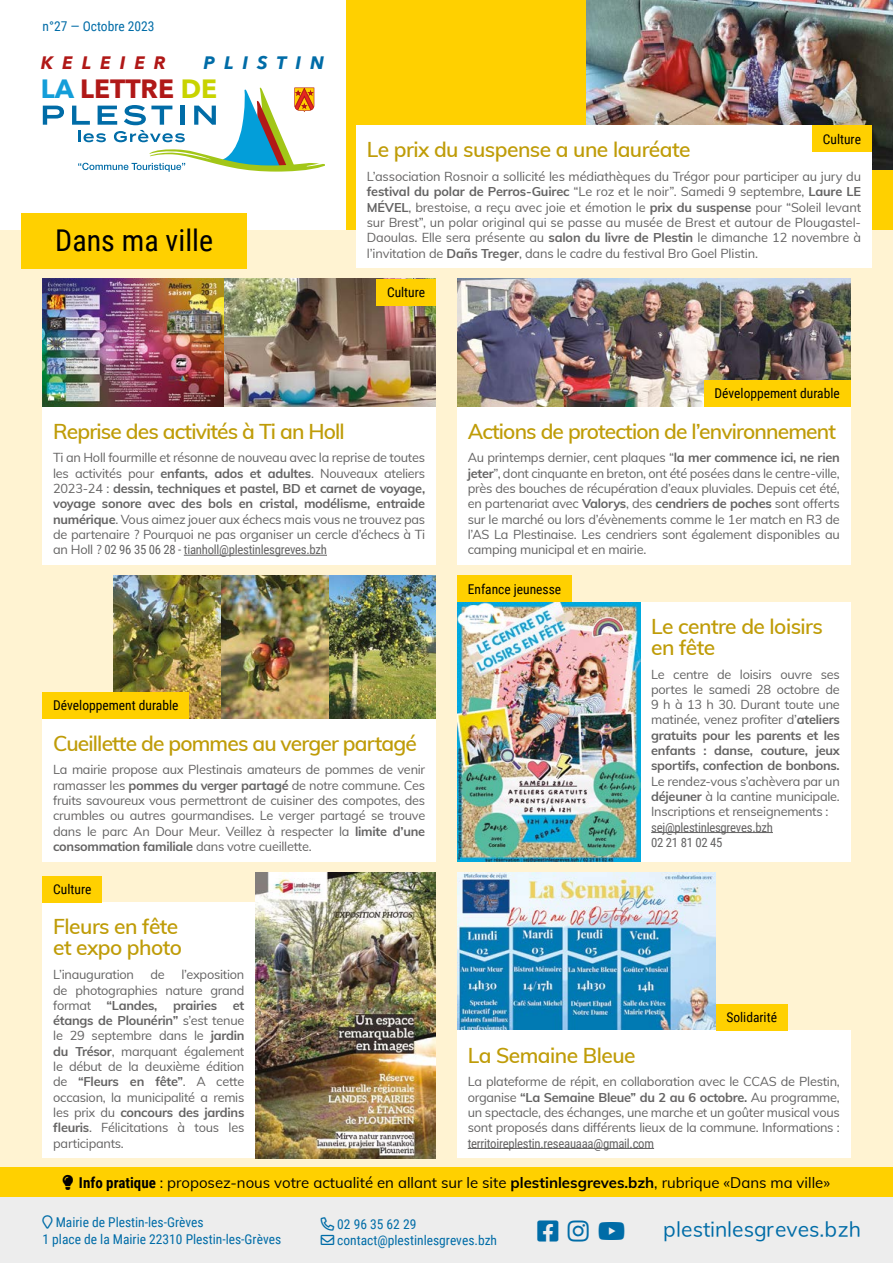
<style>
.page{position:relative;width:893px;height:1263px;background:#fff3d2}
.page>*{position:absolute;margin:0;border:0;box-sizing:border-box;transform-origin:0 0}
.t1{font:30px "Roboto Condensed";color:#000}
.t2{font:700 26.4px "Avenir Next";color:#b01817}
.t3{font:24px "Font Awesome 5 Brands";color:#006ca7}
.t4{font:600 21px/21px "Muli";letter-spacing:-.04em;color:#bf9c08}
.t5{font:21px "Font Awesome 5 Pro";color:#006ca7}
.t6{font:italic 700 18px "Avenir Next";letter-spacing:.5em;color:#b01817}
.t7{font:italic 700 18px "Avenir Next";letter-spacing:.5em;color:#006ca7}
.t8{font:15px "Muli";color:#000}
.t9{font:13.5px/16.2px "Roboto Condensed";color:#006ca7}
.t10{font:13.5px "Roboto Condensed";color:#000}
.t11{font:12.75px/15.3px "Muli";letter-spacing:-.02em;color:#646363;text-align:justify}
.t12{font:12.75px/15.3px "Roboto Condensed";letter-spacing:-.02em;color:#646363}
.s1{color:#149ed9}
.s2{color:#c8d300}
.s3{font-weight:700}
.s4{font-family:"Muli"}
.s5{font-family:"Roboto Condensed";font-weight:700}
</style>
<div class="page">
<div style="left:0;top:0;width:893px;height:230px;background:#ffd000"></div>
<div style="left:0;top:0;width:345px;height:230px;background:#fff"></div>
<div style="left:0;top:1196px;width:893px;height:67px;background:#ededed"></div>
<div style="left:21px;top:213px;width:226px;height:55px;background:#ffd000"></div>
<div style="left:0;top:1167px;width:893px;height:30px;background:#ffd000"></div>
<svg style="left:43px;top:106px;width:21px;height:19px"></svg>
<svg style="left:72px;top:87px;width:252px;height:85px"></svg>
<div style="left:457px;top:407px;width:393px;height:158px;background:#fff"></div>
<div style="left:43px;top:407px;width:393px;height:158px;background:#fff"></div>
<hr style="left:184px;top:555px;width:143px;height:1px;background:#646363">
<div style="left:43px;top:719px;width:393px;height:142px;background:#fff"></div>
<img style="left:457px;top:279px;width:393px;height:128px">
<img style="left:42px;top:279px;width:394px;height:128px">
<img style="left:113px;top:575px;width:323px;height:144px">
<img style="left:586px;top:0;width:307px;height:169px">
<div style="left:704px;top:380px;width:146px;height:27px;background:#ffd000"></div>
<div style="left:43px;top:692px;width:146px;height:27px;background:#ffd000"></div>
<img style="left:457px;top:602px;width:184px;height:259px">
<img style="left:255px;top:872px;width:181px;height:286px">
<img style="left:457px;top:872px;width:259px;height:159px">
<div style="left:641px;top:602px;width:209px;height:259px;background:#fff"></div>
<hr style="left:651px;top:832px;width:122px;height:1px;background:#646363">
<div style="left:43px;top:903px;width:212px;height:255px;background:#fff"></div>
<div style="left:457px;top:575px;width:115px;height:27px;background:#ffd000"></div>
<div style="left:43px;top:876px;width:59px;height:27px;background:#ffd000"></div>
<div style="left:376px;top:279px;width:60px;height:27px;background:#ffd000"></div>
<div style="left:457px;top:1031px;width:393px;height:127px;background:#fff"></div>
<hr style="left:468px;top:1148px;width:186px;height:1px;background:#646363">
<div style="left:716px;top:1004px;width:72px;height:27px;background:#ffd000"></div>
<div style="left:356px;top:126px;width:516px;height:142px;background:#fff"></div>
<div style="left:812px;top:126px;width:60px;height:26px;background:#ffd000"></div>
<p class="t9" style="left:43px;top:17px;width:114px">n°27 — Octobre 2023</p>
<h3 class="t6" style="left:41px;top:47px;width:126px">KELEIER</h3>
<h3 class="t7" style="left:204px;top:47px;width:122px">PLISTIN</h3>
<h2 class="t2" style="left:41px;top:66px;width:178px"><span class="s1">LA</span> LETTRE <span class="s2">DE</span></h2>
<h1 class="t1" style="left:55px;top:220px;width:159px">Dans ma ville</h1>
<p class="t10" style="left:823px;top:129px;width:40px">Culture</p>
<h3 class="t4" style="left:367px;top:138px;width:325px">Le prix du suspense a une lauréate</h3>
<p class="t11" style="left:367px;top:168px;width:496px;text-align:left">L’association Rosnoir a sollicité les médiathèques du Trégor pour participer au jury du <span class="s3">festival du polar de Perros-Guirec</span> “Le roz et le noir”. Samedi 9 septembre, <span class="s3">Laure LE MÉVEL</span>, brestoise, a reçu avec joie et émotion le <span class="s3">prix du suspense</span> pour “Soleil levant sur Brest”, un polar original qui se passe au musée de Brest et autour de Plougastel-Daoulas. Elle sera présente au <span class="s3">salon du livre de Plestin</span> le dimanche 12 novembre à l’invitation de <span class="s3">Dañs Treger</span>, dans le cadre du festival Bro Goel Plistin.</p>
<p class="t10" style="left:387px;top:283px;width:40px">Culture</p>
<p class="t10" style="left:714px;top:384px;width:127px">Développement durable</p>
<h3 class="t4" style="left:53px;top:420px;width:293px">Reprise des activités à Ti an Holl</h3>
<p class="t11" style="left:53px;top:450px;width:374px">Ti an Holl fourmille et résonne de nouveau avec la reprise de toutes les activités pour <span class="s3">enfants, ados et adultes</span>. Nouveaux ateliers 2023-24 : <span class="s3">dessin, techniques et pastel, BD et carnet de voyage, voyage sonore avec des bols en cristal, modélisme, entraide numérique</span>. Vous aimez jouer aux échecs mais vous ne trouvez pas de partenaire ? Pourquoi ne pas organiser un cercle d’échecs à Ti</p>
<p class="t12" style="left:53px;top:542px;width:275px"><span class="s4">an Holl ?</span> 02 96 35 06 28 - tianholl@plestinlesgreves.bzh</p>
<p class="t10" style="left:53px;top:696px;width:127px">Développement durable</p>
<h3 class="t4" style="left:53px;top:731px;width:365px">Cueillette de pommes au verger partagé</h3>
<p class="t11" style="left:53px;top:761px;width:374px">La mairie propose aux Plestinais amateurs de pommes de venir ramasser les <span class="s3">pommes du verger partagé</span> de notre commune. Ces fruits savoureux vous permettront de cuisiner des compotes, des crumbles ou autres gourmandises. Le verger partagé se trouve dans le parc An Dour Meur. Veillez à respecter la <span class="s3">limite d’une consommation familiale</span> dans votre cueillette.</p>
<p class="t10" style="left:53px;top:880px;width:40px">Culture</p>
<h3 class="t4" style="left:53px;top:915px;width:130px">Fleurs en fête et expo photo</h3>
<p class="t11" style="left:53px;top:966px;width:82px">L’inauguration</p>
<p class="t11" style="left:151px;top:966px;width:16px">de</p>
<p class="t11" style="left:53px;top:966px;width:193px;text-indent:128px">l’exposition de photographies nature grand format <span class="s3">“Landes, prairies et étangs de Plounérin”</span> s’est tenue le 29 septembre dans le <span class="s3">jardin du Trésor</span>, marquant également le début de la deuxième édition de <span class="s3">“Fleurs en fête”</span>. A cette occasion, la municipalité a remis les prix du <span class="s3">concours des jardins fleuris</span>. Félicitations à tous les participants.</p>
<h3 class="t4" style="left:468px;top:420px;width:370px">Actions de protection de l’environnement</h3>
<p class="t11" style="left:468px;top:450px;width:374px">Au printemps dernier, cent plaques “<span class="s3">la mer commence ici, ne rien jeter</span>”, dont cinquante en breton, ont été posées dans le centre‑ville, près des bouches de récupération d’eaux pluviales. Depuis cet été, en partenariat avec <span class="s3">Valorys</span>, des <span class="s3">cendriers de poches</span> sont offerts sur le marché ou lors d’évènements comme le 1er match en R3 de l’AS La Plestinaise. Les cendriers sont également disponibles au camping municipal et en mairie.</p>
<p class="t10" style="left:468px;top:579px;width:95px">Enfance jeunesse</p>
<h3 class="t4" style="left:651px;top:615px;width:173px">Le centre de loisirs en fête</h3>
<p class="t11" style="left:651px;top:666px;width:190px">Le centre de loisirs ouvre ses portes le samedi 28 octobre de 9 h à 13 h 30. Durant toute une matinée, venez profiter d’<span class="s3">ateliers gratuits pour les parents et les enfants : danse, couture, jeux sportifs, confection de bonbons.</span></p>
<p class="t11" style="left:651px;top:773px;width:190px">Le rendez-vous s’achèvera par un <span class="s3">déjeuner</span> à la cantine municipale.<br>Inscriptions et renseignements :</p>
<p class="t12" style="left:651px;top:819px;width:123px">sej@plestinlesgreves.bzh<br>02 21 81 02 45</p>
<p class="t10" style="left:726px;top:1008px;width:52px">Solidarité</p>
<h3 class="t4" style="left:468px;top:1043px;width:169px">La Semaine Bleue</h3>
<p class="t11" style="left:468px;top:1073px;width:374px">La plateforme de répit, en collaboration avec le CCAS de Plestin, organise <span class="s3">“La Semaine Bleue” du 2 au 6 octobre.</span> Au programme, un spectacle, des échanges, une marche et un goûter musical vous sont proposés dans différents lieux de la commune. Informations :</p>
<p class="t12" style="left:468px;top:1135px;width:188px">territoireplestin.reseauaaa@gmail.com</p>
<p class="t8" style="left:63px;top:1172px;width:769px">●▼◆● <span class="s5">Info pratique</span> : proposez-nous votre actualité en allant sur le site <span class="s3">plestinlesgreves.bzh</span>, rubrique «Dans ma ville»</p>
<p class="t9" style="left:321px;top:1215px;width:97px">□■●▼ 02 96 35 62 29</p>
<p class="t9" style="left:321px;top:1231px;width:178px">■❖●□ contact@plestinlesgreves.bzh</p>
<p class="t9" style="left:43px;top:1214px;width:240px;text-indent:13px">Mairie de Plestin-les-Grèves<br>1 place de la Mairie 22310 Plestin-les-Grèves</p>
<h3 class="t5" style="left:676px;top:1220px;width:79px">● ▲▼■● ▲</h3>
<h3 class="t3" style="left:537px;top:1219px;width:89px">□□▲❑◆ ■▲▼ □◆▼◆</h3>
</div>
